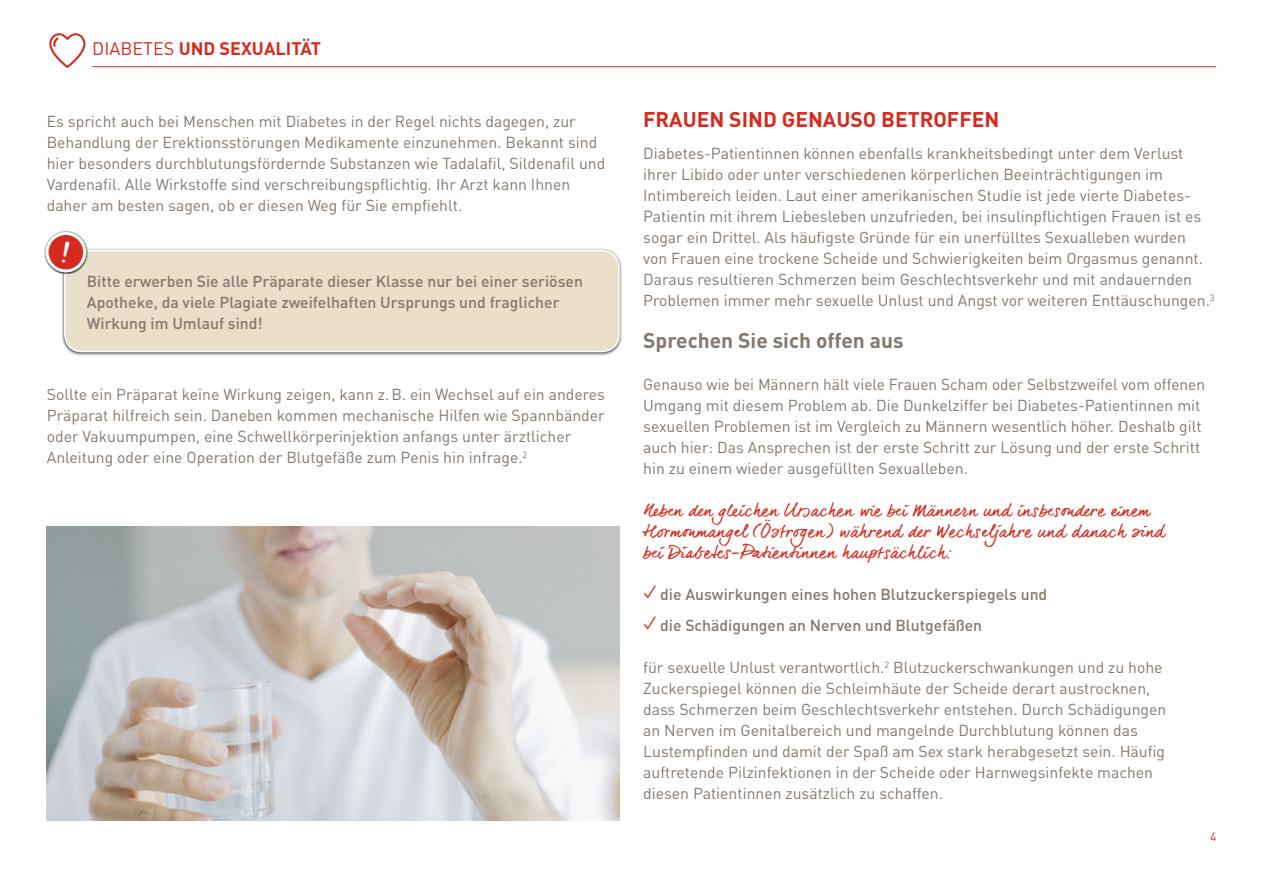
<style>
.page{position:relative;width:1263px;height:893px;background:#fff}
.page>*{position:absolute;margin:0;border:0;box-sizing:border-box;transform-origin:0 0}
.t1{font:700 21px "DIN";color:#d52b1e}
.t2{font:700 21px "DIN";color:#82786f}
.t3{font:700 18px "DIN";color:#d52b1e}
.t4{font:17.25px/21px "dear Joe 6";color:#d52b1e}
.t5{font:15.75px/21px "DIN";color:#82786f}
.t6{font:500 15.75px/21px "DIN";color:#82786f}
.t7{font:12px "DIN";color:#d52b1e}
.s1{font-weight:400}
.s2{font-family:"Apple Gothic";font-weight:400;font-size:24px;color:#d52b1e}
</style>
<div class="page">
<hr style="left:92px;top:66px;width:1124px;height:1px;background:#d52b1e">
<svg style="left:49px;top:33px;width:37px;height:35px"></svg>
<img style="left:47px;top:527px;width:573px;height:293px">
<div style="left:61px;top:248px;width:561px;height:108px;background:#000;opacity:.7"></div>
<div style="left:65px;top:251px;width:554px;height:101px;background:#e9dfca;border-radius:17px"></div>
<div style="left:64px;top:250px;width:556px;height:102px;border:2px solid #fff;border-radius:17px"></div>
<div style="left:45px;top:231px;width:43px;height:43px;background:#000;opacity:.7"></div>
<div style="left:44px;top:231px;width:43px;height:43px;background:#000;opacity:.7"></div>
<div style="left:47px;top:233px;width:37px;height:38px;background:#d52b1e;border-radius:50%"></div>
<div style="left:45px;top:232px;width:41px;height:40px;border:3px solid #fff;border-radius:50%"></div>
<svg style="left:62px;top:241px;width:8px;height:22px"></svg>
<p class="t3" style="left:92px;top:37px;width:230px"><span class="s1">DIABETES</span> UND SEXUALITÄT</p>
<p class="t5" style="left:47px;top:111px;width:560px">Es spricht auch bei Menschen mit Diabetes in der Regel nichts dagegen, zur Behandlung der Erektionsstörungen Medikamente einzunehmen. Bekannt sind hier besonders durchblutungsfördernde Substanzen wie Tadalafil, Sildenafil und Vardenafil. Alle Wirkstoffe sind verschreibungspflichtig. Ihr Arzt kann Ihnen daher am besten sagen, ob er diesen Weg für Sie empfiehlt.</p>
<p class="t6" style="left:87px;top:271px;width:498px">Bitte erwerben Sie alle Präparate dieser Klasse nur bei einer seriösen<br>Apotheke, da viele Plagiate zweifelhaften Ursprungs und fraglicher<br>Wirkung im Umlauf sind!</p>
<p class="t5" style="left:47px;top:384px;width:560px">Sollte ein Präparat keine Wirkung zeigen, kann z.B. ein Wechsel auf ein anderes Präparat hilfreich sein. Daneben kommen mechanische Hilfen wie Spannbänder oder Vakuumpumpen, eine Schwellkörperinjektion anfangs unter ärztlicher Anleitung oder eine Operation der Blutgefäße zum Penis hin infrage.<sup>2</sup></p>
<h1 class="t1" style="left:643px;top:106px;width:358px">FRAUEN SIND GENAUSO BETROFFEN</h1>
<p class="t5" style="left:643px;top:142px;width:573px">Diabetes-Patientinnen können ebenfalls krankheitsbedingt unter dem Verlust ihrer Libido oder unter verschiedenen körperlichen Beeinträchtigungen im Intimbereich leiden. Laut einer amerikanischen Studie ist jede vierte Diabetes-Patientin mit ihrem Liebesleben unzufrieden, bei insulinpflichtigen Frauen ist es sogar ein Drittel. Als häufigste Gründe für ein unerfülltes Sexualleben wurden<br>von Frauen eine trockene Scheide und Schwierigkeiten beim Orgasmus genannt.<br>Daraus resultieren Schmerzen beim Geschlechtsverkehr und mit andauernden Problemen immer mehr sexuelle Unlust und Angst vor weiteren Enttäuschungen.<sup>3</sup></p>
<h1 class="t2" style="left:643px;top:326px;width:262px">Sprechen Sie sich offen aus</h1>
<p class="t5" style="left:643px;top:373px;width:563px">Genauso wie bei Männern hält viele Frauen Scham oder Selbstzweifel vom offenen Umgang mit diesem Problem ab. Die Dunkelziffer bei Diabetes-Patientinnen mit sexuellen Problemen ist im Vergleich zu Männern wesentlich höher. Deshalb gilt auch hier: Das Ansprechen ist der erste Schritt zur Lösung und der erste Schritt hin zu einem wieder ausgefüllten Sexualleben.</p>
<p class="t4" style="left:643px;top:499px;width:523px">Neben den gleichen Ursachen wie bei Männern und insbesondere einem<br>Hormonmangel (Östrogen) während der Wechseljahre und danach sind bei Diabetes-Patientinnen hauptsächlich:</p>
<p class="t6" style="left:643px;top:583px;width:406px"><span class="s2">✓</span> die Auswirkungen eines hohen Blutzuckerspiegels und</p>
<p class="t6" style="left:643px;top:615px;width:340px"><span class="s2">✓</span> die Schädigungen an Nerven und Blutgefäßen</p>
<p class="t5" style="left:643px;top:657px;width:525px">für sexuelle Unlust verantwortlich.<sup>2</sup> Blutzuckerschwankungen und zu hohe Zuckerspiegel können die Schleimhäute der Scheide derart austrocknen, dass Schmerzen beim Geschlechtsverkehr entstehen. Durch Schädigungen an Nerven im Genitalbereich und mangelnde Durchblutung können das Lustempfinden und damit der Spaß am Sex stark herabgesetzt sein. Häufig auftretende Pilzinfektionen in der Scheide oder Harnwegsinfekte machen diesen Patientinnen zusätzlich zu schaffen.</p>
<p class="t7" style="left:1210px;top:829px;width:8px">4</p>
</div>
